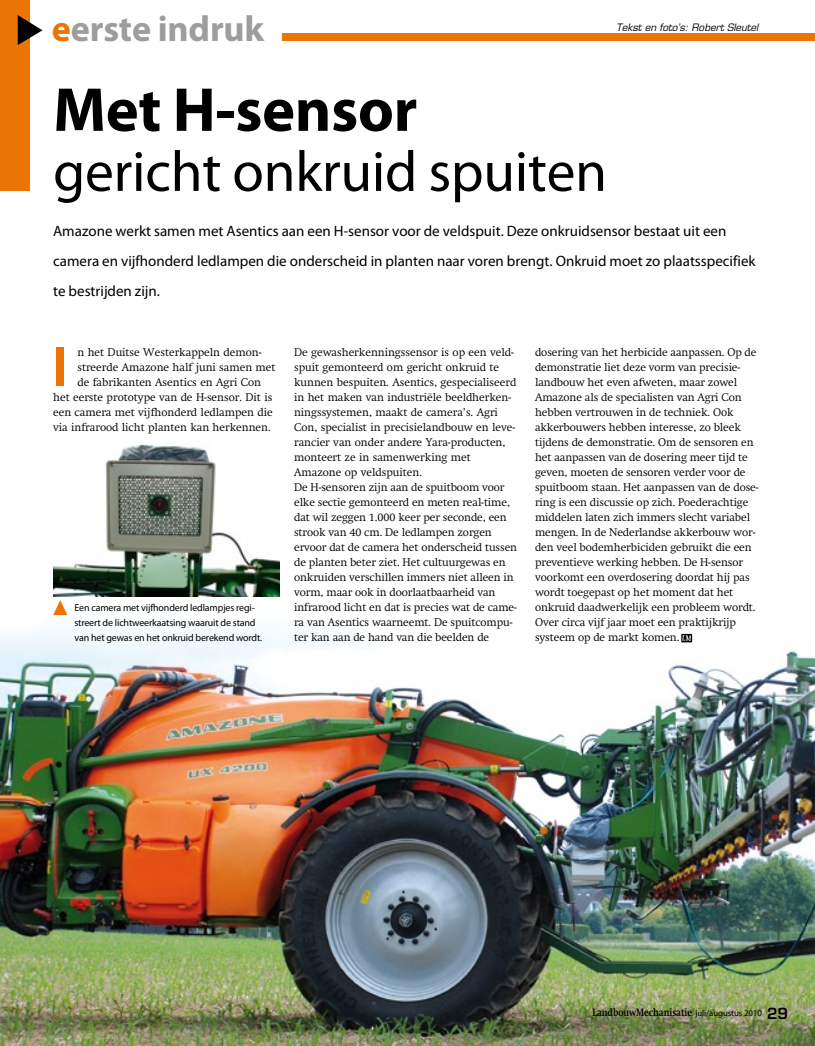
<style>
.page{position:relative;width:815px;height:1046px;background:#fff}
.page>*{position:absolute;margin:0;border:0;box-sizing:border-box;transform-origin:0 0}
.t1{font:700 62.5px "Myriad Pro";letter-spacing:-.005em;color:#000}
.t2{font:57.5px "Myriad Pro";letter-spacing:-.005em;color:#000}
.t3{font:600 51px "Eurostile LT Std";color:#ec7405}
.t4{font:700 36.25px "Myriad Pro";letter-spacing:-.005em;color:#9c9d9f}
.t5{font:15px/30px "Myriad Pro";color:#000}
.t6{font:300 11px/15px "Swift";letter-spacing:-.005em;color:#000}
.t7{font:700 10.5px "Swift";letter-spacing:-.005em;color:#000;scale:.83 1}
.t8{font:10px/15px "Myriad Pro";letter-spacing:-.015em;color:#000}
.t9{font:italic 10px "Eurostile LT Std";color:#000}
.s1{color:#ec7405}
.s2{font-family:"Myriad Pro";font-weight:400;font-size:8.75px}
.s3{font-family:"Eurostile LT Std";font-weight:600;font-size:15px}
</style>
<div class="page">
<div style="left:0;top:0;width:30px;height:191px;background:#ec7405"></div>
<svg style="left:18px;top:15px;width:25px;height:30px"></svg>
<div style="left:283px;top:33px;width:532px;height:8px;background:#ec7405"></div>
<img style="left:0;top:596px;width:815px;height:449px">
<svg style="left:681px;top:633px;width:11px;height:9px"></svg>
<svg style="left:682px;top:634px;width:9px;height:7px"></svg>
<img style="left:53px;top:444px;width:227px;height:152px">
<svg style="left:53px;top:600px;width:14px;height:15px"></svg>
<h3 class="t4" style="left:52px;top:5px;width:214px"><span class="s1">e</span>erste indruk</h3>
<p class="t9" style="left:616px;top:21px;width:144px">Tekst en foto’s: Robert Sleutel</p>
<h1 class="t1" style="left:53px;top:69px;width:366px">Met H-sensor</h1>
<h2 class="t2" style="left:53px;top:136px;width:555px">gericht onkruid spuiten</h2>
<p class="t5" style="left:53px;top:215px;width:704px">Amazone werkt samen met Asentics aan een H-sensor voor de veldspuit. Deze onkruidsensor bestaat uit een camera en vijfhonderd ledlampen die onderscheid in planten naar voren brengt. Onkruid moet zo plaatsspecifiek te bestrijden zijn.</p>
<h3 class="t3" style="left:53px;top:335px;width:16px">I</h3>
<p class="t6" style="left:77px;top:345px;width:186px">n het Duitse Westerkappeln demon-</p>
<p class="t6" style="left:77px;top:360px;width:200px">streerde Amazone half juni samen met</p>
<p class="t6" style="left:77px;top:375px;width:185px">de fabrikanten Asentics en Agri Con</p>
<p class="t6" style="left:53px;top:390px;width:221px">het eerste prototype van de H-sensor. Dit is</p>
<p class="t6" style="left:53px;top:405px;width:221px">een camera met vijfhonderd ledlampen die</p>
<p class="t6" style="left:53px;top:420px;width:219px">via infrarood licht planten kan herkennen.</p>
<p class="t8" style="left:74px;top:600px;width:189px">Een camera met vijfhonderd ledlampjes regi&shy;streert de lichtweerkaatsing waaruit de stand van het gewas en het onkruid berekend wordt.</p>
<p class="t6" style="left:294px;top:345px;width:225px">De gewasherkenningssensor is op een veld&shy;spuit gemonteerd om gericht onkruid te kunnen bespuiten. Asentics, gespecialiseerd in het maken van industriële beeldherken&shy;ningssystemen, maakt de camera’s. Agri Con, specialist in precisielandbouw en leve&shy;rancier van onder andere Yara-producten, monteert ze in samenwerking met Amazone op veldspuiten.<br>De H-sensoren zijn aan de spuitboom voor elke sectie gemonteerd en meten real-time, dat wil zeggen 1.000 keer per seconde, een strook van 40 cm. De ledlampen zorgen ervoor dat de camera het onderscheid tussen de planten beter ziet. Het cultuurgewas en onkruiden verschillen immers niet alleen in vorm, maar ook in doorlaatbaarheid van infrarood licht en dat is precies wat de came&shy;ra van Asentics waarneemt. De spuitcompu&shy;ter kan aan de hand van die beelden de</p>
<p class="t6" style="left:535px;top:345px;width:225px">dosering van het herbicide aanpassen. Op de demonstratie liet deze vorm van precisie&shy;landbouw het even afweten, maar zowel Amazone als de specialisten van Agri Con hebben vertrouwen in de techniek. Ook akkerbouwers hebben interesse, zo bleek tijdens- de demonstratie. Om de sensoren en het aanpassen van de dosering meer tijd te geven, moeten de sensoren verder voor de spuitboom staan. Het aanpassen van de dose&shy;ring is een discussie op zich. Poederachtige middelen laten zich immers slecht variabel mengen. In de Nederlandse akkerbouw wor&shy;den veel bodemherbiciden gebruikt die een preventieve werking hebben. De H-sensor voorkomt een overdosering doordat hij pas wordt toegepast op het moment dat het onkruid daadwerkelijk een probleem wordt.<br>Over circa vijf jaar moet een praktijkrijp systeem op de markt komen.</p>
<p class="t7" style="left:592px;top:1006px;width:237px">LandbouwMechanisatie <span class="s2">juli/augustus 2010</span> <span class="s3">29</span></p>
</div>
